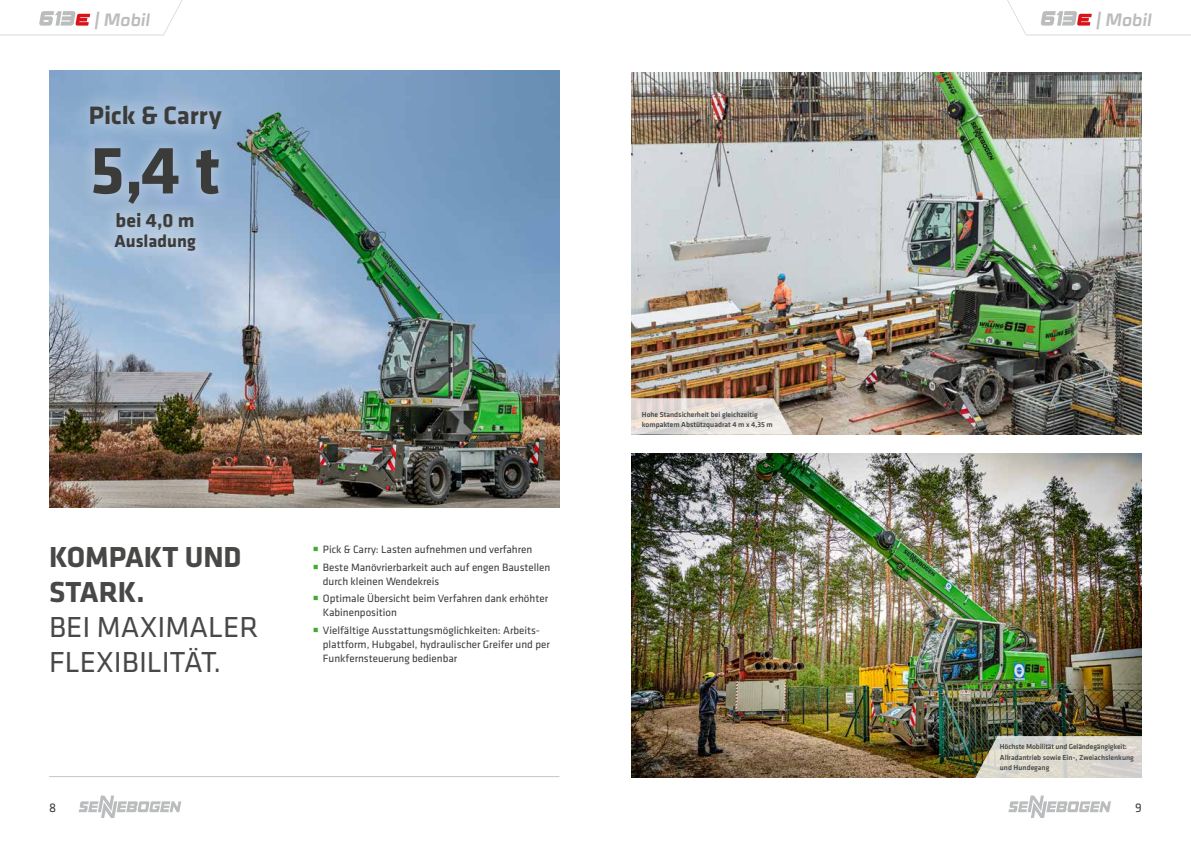
<style>
.page{position:relative;width:1191px;height:842px;background:#fff}
.page>*{position:absolute;margin:0;border:0;box-sizing:border-box;transform-origin:0 0}
.t1{font:700 70px "Klavika Basic";color:#3b3b3a}
.t2{font:30px/35px "Klavika Basic";color:#484847}
.t3{font:700 30px/35px "Klavika Basic";color:#484847}
.t4{font:700 26px "Klavika Basic";color:#3b3b3a}
.t5{font:700 20px "Klavika Basic";color:#3b3b3a}
.t6{font:700 18px "Klavika Basic";color:#3b3b3a}
.t7{font:italic 700 17.9px "Celdum";color:#bbbcbd}
.t8{font:13px "Klavika Basic";color:#3b3b3a}
.t9{font:11px/17.5px "Klavika Basic";color:#3b3b3a}
.t10{font:500 7.5px/10.5px "Klavika Basic";color:#484847}
</style>
<div class="page">
<svg style="left:79px;top:795px;width:102px;height:23px"></svg>
<svg style="left:1008px;top:795px;width:103px;height:23px"></svg>
<hr style="left:49px;top:776px;width:510px;height:1px;background:#c5c6c6">
<svg style="left:1007px;top:0;width:184px;height:36px"></svg>
<img style="left:631px;top:453px;width:511px;height:324px">
<img style="left:631px;top:72px;width:511px;height:362px">
<img style="left:49px;top:70px;width:510px;height:437px">
<svg style="left:631px;top:398px;width:162px;height:37px;background:#dcd6d0"></svg>
<svg style="left:974px;top:736px;width:168px;height:42px;background:#cfccc1"></svg>
<div style="left:102px;top:198px;width:107px;height:45px;background:#fff;opacity:.9"></div>
<div style="left:71px;top:86px;width:169px;height:61px;background:#fff;opacity:.9"></div>
<div style="left:100px;top:220px;width:110px;height:46px;background:#fff;opacity:.9"></div>
<div style="left:78px;top:132px;width:156px;height:86px;background:#fff;opacity:.5"></div>
<svg style="left:0;top:0;width:183px;height:36px"></svg>
<h3 class="t7" style="left:94px;top:5px;width:57px">| Mobil</h3>
<h3 class="t4" style="left:89px;top:97px;width:134px">Pick &amp; Carry</h3>
<h1 class="t1" style="left:90px;top:120px;width:132px">5,4 t</h1>
<h3 class="t5" style="left:116px;top:206px;width:80px">bei 4,0 m</h3>
<h3 class="t6" style="left:114px;top:228px;width:83px">Ausladung</h3>
<h2 class="t3" style="left:49px;top:538px;width:194px">KOMPAKT UND<br>STARK.</h2>
<h2 class="t2" style="left:49px;top:609px;width:211px">BEI MAXIMALER<br>FLEXIBILITÄT.</h2>
<p class="t9" style="left:323px;top:540px;width:229px">Pick &amp; Carry: Lasten aufnehmen und verfahren<br>Beste Manövrierbarkeit auch auf engen Baustellen</p>
<p class="t9" style="left:323px;top:572px;width:227px">durch kleinen Wendekreis<br>Optimale Übersicht beim Verfahren dank erhöhter</p>
<p class="t9" style="left:323px;top:603px;width:219px">Kabinenposition<br>Vielfältige Ausstattungsmöglichkeiten: Arbeits-</p>
<p class="t9" style="left:323px;top:637px;width:228px;line-height:14px">plattform, Hubgabel, hydraulischer Greifer und per<br>Funkfernsteuerung bedienbar</p>
<p class="t10" style="left:642px;top:409px;width:132px">Hohe Standsicherheit bei gleichzeitig kompaktem Abstützquadrat 4 m x 4,35 m</p>
<h3 class="t7" style="left:1095px;top:5px;width:57px">| Mobil</h3>
<p class="t10" style="left:999px;top:741px;width:135px">Höchste Mobilität und Geländegängigkeit:<br>Allradantrieb sowie Ein-, Zweiachslenkung und Hundegang</p>
<p class="t8" style="left:49px;top:799px;width:9px">8</p>
<p class="t8" style="left:1135px;top:799px;width:8px">9</p>
</div>
